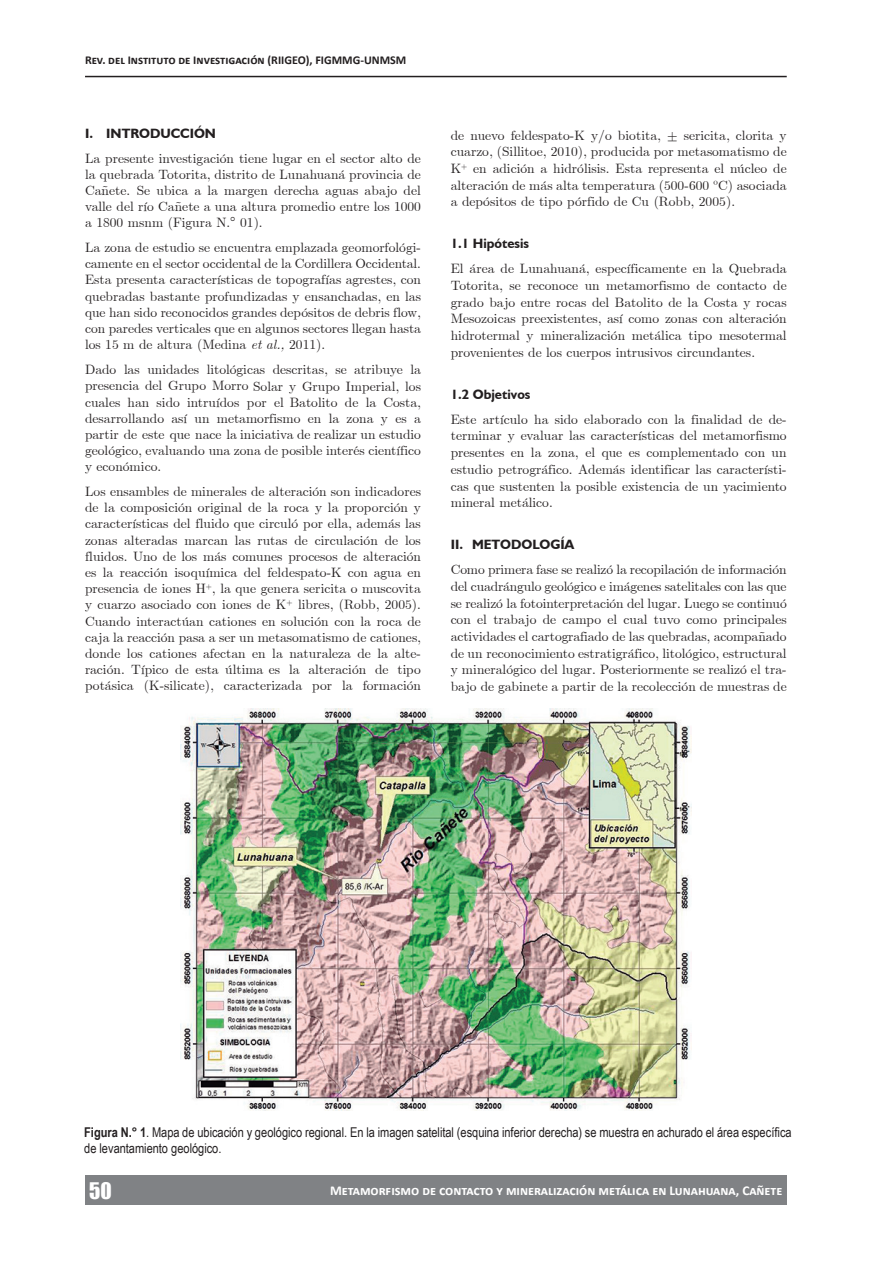
<style>
.page{position:relative;width:893px;height:1263px;background:#fff}
.page>*{position:absolute;margin:0;border:0;box-sizing:border-box;transform-origin:0 0}
.t1{font:21px "Impact";color:#fff}
.t2{font:13.5px/16.2px "Euclid";color:#231f20;text-align:justify}
.t3{font:13.5px/15.8px "Arial Narrow";color:#231f20}
.t4{font:700 13.5px "Calibri";color:#fff}
.t5{font:700 13.5px "Humanist 521 BT";color:#231f20}
.t6{font:700 12px "Calibri";color:#231f20}
.s1{font-style:italic}
.s2{font-weight:700}
</style>
<div class="page">
<div style="left:85px;top:1175px;width:702px;height:30px;background:#808285"></div>
<hr style="left:85px;top:76px;width:702px;height:1px;background:#231f20">
<img style="left:180px;top:708px;width:511px;height:402px">
<p class="t6" style="left:85px;top:52px;width:323px">Rev. del Instituto de Investigación (RIIGEO), FIGMMG-UNMSM</p>
<p class="t5" style="left:85px;top:125px;width:132px">I. INTRODUCCIÓN</p>
<p class="t2" style="left:85px;top:150px;width:337px">La presente investigación tiene lugar en el sector alto de la quebrada Totorita, distrito de Lunahuaná provincia de Cañete. Se ubica a la margen derecha aguas abajo del valle del río Cañete a una altura promedio entre los 1000 a 1800 msnm (Figura N.° 01).</p>
<p class="t2" style="left:85px;top:240px;width:337px">La zona de estudio se encuentra emplazada geomorfológi&shy;camente en el sector occidental de la Cordillera Occidental.<br>Esta presenta características de topografías agrestes, con quebradas bastante profundizadas y ensanchadas, en las que han sido reconocidos grandes depósitos de debris flow, con paredes verticales que en algunos sectores llegan hasta los 15 m de altura (Medina <span class="s1">et al.,</span> 2011).</p>
<p class="t2" style="left:85px;top:361px;width:337px">Dado las unidades litológicas descritas, se atribuye la presencia del Grupo Morro Solar y Grupo Imperial, los cuales han sido intruídos por el Batolito de la Costa, desarrollando así un metamorfismo en la zona y es a partir de este que nace la iniciativa de realizar un estudio geológico, evaluando una zona de posible interés científico y económico.</p>
<p class="t2" style="left:85px;top:483px;width:337px">Los ensambles de minerales de alteración son indicadores de la composición original de la roca y la proporción y características del fluido que circuló por ella, además las zonas alteradas marcan las rutas de circulación de los fluidos. Uno de los más comunes procesos de alteración es la reacción isoquímica del feldespato-K con agua en presencia de iones H<sup>+</sup>, la que genera sericita o muscovita y cuarzo asociado con iones de K<sup>+</sup> libres, (Robb, 2005).<br>Cuando interactúan cationes en solución con la roca de caja la reacción pasa a ser un metasomatismo de cationes, donde los cationes afectan en la naturaleza de la alte&shy;ración. Típico de esta última es la alteración de tipo potásica (K-silicate), caracterizada por la formación</p>
<p class="t2" style="left:451px;top:127px;width:337px;line-height:16.6px">de nuevo feldespato-K y/o biotita, ± sericita, clorita y cuarzo, (Sillitoe, 2010), producida por metasomatismo de K<sup>+</sup> en adición a hidrólisis. Esta representa el núcleo de alteración de más alta temperatura (500-600 ºC) asociada a depósitos de tipo pórfido de Cu (Robb, 2005).</p>
<p class="t5" style="left:451px;top:235px;width:80px">1.1 Hipótesis</p>
<p class="t2" style="left:451px;top:261px;width:337px;line-height:16.6px">El área de Lunahuaná, específicamente en la Quebrada Totorita, se reconoce un metamorfismo de contacto de grado bajo entre rocas del Batolito de la Costa y rocas Mesozoicas preexistentes, así como zonas con alteración hidrotermal y mineralización metálica tipo mesotermal provenientes de los cuerpos intrusivos circundantes.</p>
<p class="t5" style="left:451px;top:386px;width:81px">1.2 Objetivos</p>
<p class="t2" style="left:451px;top:411px;width:337px;line-height:16.6px">Este artículo ha sido elaborado con la finalidad de de&shy;terminar y evaluar las características del metamorfismo presentes en la zona, el que es complementado con un estudio petrográfico. Además identificar las característi&shy;cas que sustenten la posible existencia de un yacimiento mineral metálico.</p>
<p class="t5" style="left:451px;top:536px;width:125px">II. METODOLOGÍA</p>
<p class="t2" style="left:451px;top:561px;width:337px;line-height:16.6px">Como primera fase se realizó la recopilación de información del cuadrángulo geológico e imágenes satelitales con las que se realizó la fotointerpretación del lugar. Luego se continuó con el trabajo de campo el cual tuvo como principales actividades el cartografiado de las quebradas, acompañado de un reconocimiento estratigráfico, litológico, estructural y mineralógico del lugar. Posteriormente se realizó el tra&shy;bajo de gabinete a partir de la recolección de muestras de</p>
<p class="t3" style="left:84px;top:1124px;width:709px"><span class="s2">Figura N.° 1</span>. Mapa de ubicación y geológico regional. En la imagen satelital (esquina inferior derecha) se muestra en achurado el área específica de levantamiento geológico.</p>
<h1 class="t1" style="left:89px;top:1174px;width:24px">50</h1>
<p class="t4" style="left:330px;top:1182px;width:454px">Metamorfismo de contacto y mineralización metálica en Lunahuana, Cañete</p>
</div>
